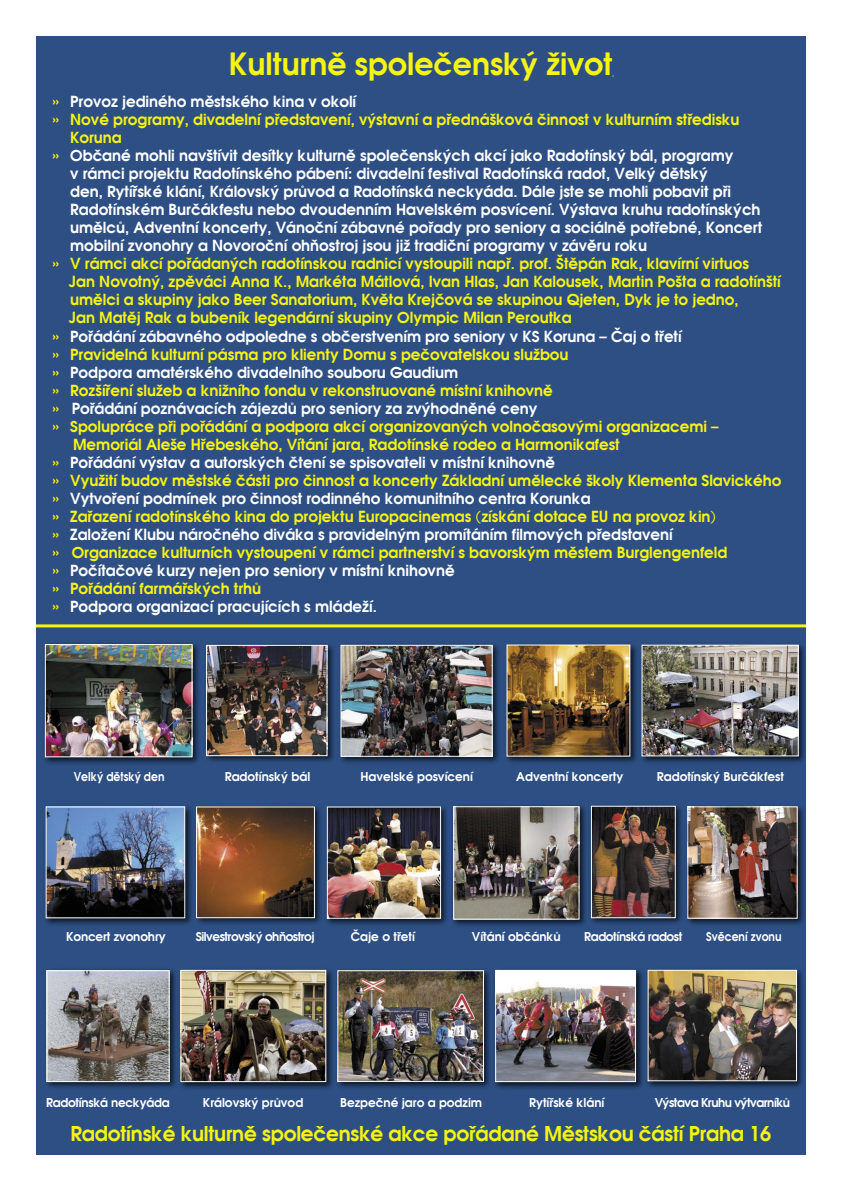
<style>
.page{position:relative;width:842px;height:1191px;background:#fff}
.page>*{position:absolute;margin:0;border:0;box-sizing:border-box;transform-origin:0 0}
.Normální{font:30px "Avalon CE Bold";color:#f7f410}
.t1{font:20px "Avalon CE Bold";letter-spacing:-.01em;color:#f7f410}
.Normální-2{font:15px/18px "Avalon CE Bold";color:#fff}
.Normální-3{font:15px/18px "Avalon CE Bold";color:#f7f410}
.t2{font:12px "Avalon CE Bold";color:#fff}
.t3{font:12px "Avalon CE Bold";letter-spacing:-.04em;color:#fff}
.t4{font:12px "Avalon CE Bold";color:#fff;scale:.9 1}
.t5{font:12px "Avalon CE Bold";letter-spacing:-.02em;color:#fff}
.t6{font:12px "Avalon CE Bold";letter-spacing:-.03em;color:#fff}
.s1{color:#f7f410}
</style>
<div class="page">
<div style="left:36px;top:36px;width:770px;height:595px;background:#2d4f83"></div>
<div style="left:36px;top:629px;width:770px;height:526px;background:#2d4f83"></div>
<div style="left:503px;top:641px;width:136px;height:124px;background:#000;opacity:.75"></div>
<img style="left:509px;top:647px;width:119px;height:107px">
<div style="left:43px;top:967px;width:136px;height:123px;background:#000;opacity:.75"></div>
<img style="left:49px;top:972px;width:118px;height:107px">
<div style="left:47px;top:970px;width:122px;height:111px;border:1px solid #fff"></div>
<div style="left:177px;top:966px;width:158px;height:125px;background:#000;opacity:.75"></div>
<img style="left:183px;top:972px;width:141px;height:107px">
<div style="left:181px;top:970px;width:145px;height:111px;border:1px solid #fff"></div>
<div style="left:334px;top:967px;width:159px;height:124px;background:#000;opacity:.75"></div>
<img style="left:340px;top:972px;width:142px;height:107px">
<div style="left:338px;top:970px;width:146px;height:111px;border:1px solid #fff"></div>
<div style="left:492px;top:966px;width:153px;height:125px;background:#000;opacity:.75"></div>
<img style="left:497px;top:972px;width:137px;height:107px">
<div style="left:495px;top:970px;width:141px;height:111px;border:1px solid #fff"></div>
<div style="left:337px;top:641px;width:164px;height:124px;background:#000;opacity:.75"></div>
<img style="left:343px;top:647px;width:147px;height:107px">
<div style="left:341px;top:645px;width:151px;height:111px;border:1px solid #fff"></div>
<div style="left:684px;top:803px;width:122px;height:124px;background:#000;opacity:.75"></div>
<img style="left:690px;top:808px;width:105px;height:108px">
<div style="left:638px;top:641px;width:170px;height:124px;background:#000;opacity:.75"></div>
<img style="left:644px;top:647px;width:152px;height:107px">
<div style="left:642px;top:645px;width:156px;height:111px;border:1px solid #fff"></div>
<div style="left:42px;top:641px;width:159px;height:125px;background:#000;opacity:.75"></div>
<img style="left:47px;top:646px;width:143px;height:109px">
<div style="left:45px;top:644px;width:147px;height:113px;border:1px solid #fff"></div>
<div style="left:42px;top:803px;width:152px;height:124px;background:#000;opacity:.75"></div>
<img style="left:48px;top:808px;width:135px;height:108px">
<div style="left:588px;top:802px;width:97px;height:125px;background:#000;opacity:.75"></div>
<img style="left:593px;top:808px;width:80px;height:108px">
<div style="left:591px;top:806px;width:84px;height:112px;border:1px solid #fff"></div>
<div style="left:193px;top:803px;width:131px;height:124px;background:#000;opacity:.75"></div>
<img style="left:198px;top:808px;width:115px;height:108px">
<div style="left:196px;top:806px;width:119px;height:112px;border:1px solid #fff"></div>
<div style="left:324px;top:803px;width:126px;height:124px;background:#000;opacity:.75"></div>
<img style="left:329px;top:808px;width:110px;height:108px">
<div style="left:327px;top:806px;width:114px;height:112px;border:1px solid #fff"></div>
<div style="left:203px;top:642px;width:133px;height:123px;background:#000;opacity:.75"></div>
<img style="left:208px;top:647px;width:117px;height:107px">
<div style="left:206px;top:645px;width:121px;height:111px;border:1px solid #fff"></div>
<hr style="left:36px;top:624px;width:770px;height:3px;background:#f7f410">
<div style="left:645px;top:966px;width:161px;height:124px;background:#000;opacity:.75"></div>
<img style="left:650px;top:972px;width:145px;height:107px">
<div style="left:648px;top:970px;width:149px;height:111px;border:1px solid #fff"></div>
<div style="left:451px;top:804px;width:137px;height:124px;background:#000;opacity:.75"></div>
<img style="left:456px;top:808px;width:121px;height:109px">
<p class="Normální" style="left:229px;top:45px;width:385px">Kulturně společenský život</p>
<p class="Normální-2" style="left:52px;top:93px;width:306px"><span class="s1">»</span> Provoz jediného městského kina v okolí</p>
<p class="Normální-3" style="left:70px;top:111px;width:671px;text-indent:-18px">» Nové programy, divadelní představení, výstavní a přednášková činnost v kulturním středisku<br>Koruna</p>
<p class="Normální-2" style="left:70px;top:147px;width:693px;text-indent:-18px"><span class="s1">»</span> Občané mohli navštívit desítky kulturně společenských akcí jako Radotínský bál, programy<br>v rámci projektu Radotínského pábení: divadelní festival Radotínská radot, Velký dětský<br>den, Rytířské klání, Královský průvod a Radotínská neckyáda. Dále jste se mohli pobavit při Radotínském Burčákfestu nebo dvoudenním Havelském posvícení. Výstava kruhu radotínských umělců, Adventní koncerty, Vánoční zábavné pořady pro seniory a sociálně potřebné, Koncert mobilní zvonohry a Novoroční ohňostroj jsou již tradiční programy v závěru roku</p>
<p class="Normální-3" style="left:52px;top:255px;width:698px">» V rámci akcí pořádaných radotínskou radnicí vystoupili např. prof. Štěpán Rak, klavírní virtuos</p>
<p class="Normální-3" style="left:69px;top:273px;width:713px">Jan Novotný, zpěváci Anna K., Markéta Mátlová, Ivan Hlas, Jan Kalousek, Martin Pošta a radotínští umělci a skupiny jako Beer Sanatorium, Květa Krejčová se skupinou Qjeten, Dyk je to jedno,</p>
<p class="Normální-3" style="left:69px;top:309px;width:504px">Jan Matěj Rak a bubeník legendární skupiny Olympic Milan Peroutka</p>
<p class="Normální-2" style="left:52px;top:327px;width:631px"><span class="s1">»</span> Pořádání zábavného odpoledne s občerstvením pro seniory v KS Koruna – Čaj o třetí</p>
<p class="Normální-3" style="left:52px;top:345px;width:518px">» Pravidelná kulturní pásma pro klienty Domu s pečovatelskou službou</p>
<p class="Normální-2" style="left:52px;top:363px;width:407px"><span class="s1">»</span> Podpora amatérského divadelního souboru Gaudium</p>
<p class="Normální-3" style="left:52px;top:381px;width:502px">» Rozšíření služeb a knižního fondu v rekonstruované místní knihovně</p>
<p class="Normální-2" style="left:52px;top:399px;width:487px"><span class="s1">»</span> Pořádání poznávacích zájezdů pro seniory za zvýhodněné ceny</p>
<p class="Normální-3" style="left:52px;top:417px;width:668px">» Spolupráce při pořádání a podpora akcí organizovaných volnočasovými organizacemi –</p>
<p class="Normální-3" style="left:73px;top:435px;width:548px">Memoriál Aleše Hřebeského, Vítání jara, Radotínské rodeo a Harmonikafest</p>
<p class="Normální-2" style="left:52px;top:453px;width:504px"><span class="s1">»</span> Pořádání výstav a autorských čtení se spisovateli v místní knihovně</p>
<p class="Normální-3" style="left:52px;top:471px;width:731px">» Využití budov městské části pro činnost a koncerty Základní umělecké školy Klementa Slavického</p>
<p class="Normální-2" style="left:52px;top:489px;width:540px"><span class="s1">»</span> Vytvoření podmínek pro činnost rodinného komunitního centra Korunka</p>
<p class="Normální-3" style="left:52px;top:507px;width:666px">» Zařazení radotínského kina do projektu Europacinemas (získání dotace EU na provoz kin)</p>
<p class="Normální-2" style="left:52px;top:525px;width:622px"><span class="s1">»</span> Založení Klubu náročného diváka s pravidelným promítáním filmových představení</p>
<p class="Normální-3" style="left:52px;top:543px;width:677px">» Organizace kulturních vystoupení v rámci partnerství s bavorským městem Burglengenfeld</p>
<p class="Normální-2" style="left:52px;top:561px;width:404px"><span class="s1">»</span> Počítačové kurzy nejen pro seniory v místní knihovně</p>
<p class="Normální-3" style="left:52px;top:579px;width:211px">» Pořádání farmářských trhů</p>
<p class="Normální-2" style="left:52px;top:597px;width:326px"><span class="s1">»</span> Podpora organizací pracujících s mládeží.</p>
<p class="t4" style="left:74px;top:769px;width:102px">Velký dětský den</p>
<p class="t2" style="left:225px;top:769px;width:87px">Radotínský bál</p>
<p class="t2" style="left:360px;top:769px;width:114px">Havelské posvícení</p>
<p class="t2" style="left:516px;top:769px;width:109px">Adventní koncerty</p>
<p class="t2" style="left:657px;top:769px;width:129px">Radotínský Burčákfest</p>
<p class="t2" style="left:66px;top:929px;width:101px">Koncert zvonohry</p>
<p class="t3" style="left:196px;top:929px;width:120px">Silvestrovský ohňostroj</p>
<p class="t2" style="left:351px;top:929px;width:66px">Čaje o třetí</p>
<p class="t2" style="left:472px;top:929px;width:90px">Vítání občánků</p>
<p class="t6" style="left:584px;top:929px;width:100px">Radotínská radost</p>
<p class="t4" style="left:706px;top:929px;width:85px">Svěcení zvonu</p>
<p class="t5" style="left:46px;top:1094px;width:125px">Radotínská neckyáda</p>
<p class="t2" style="left:203px;top:1094px;width:102px">Královský průvod</p>
<p class="t2" style="left:340px;top:1094px;width:144px">Bezpečné jaro a podzim</p>
<p class="t2" style="left:529px;top:1094px;width:77px">Rytířské klání</p>
<p class="t3" style="left:655px;top:1094px;width:137px">Výstava Kruhu výtvarníků</p>
<p class="t1" style="left:70px;top:1121px;width:702px">Radotínské kulturně společenské akce pořádané Městskou částí Praha 16</p>
</div>
